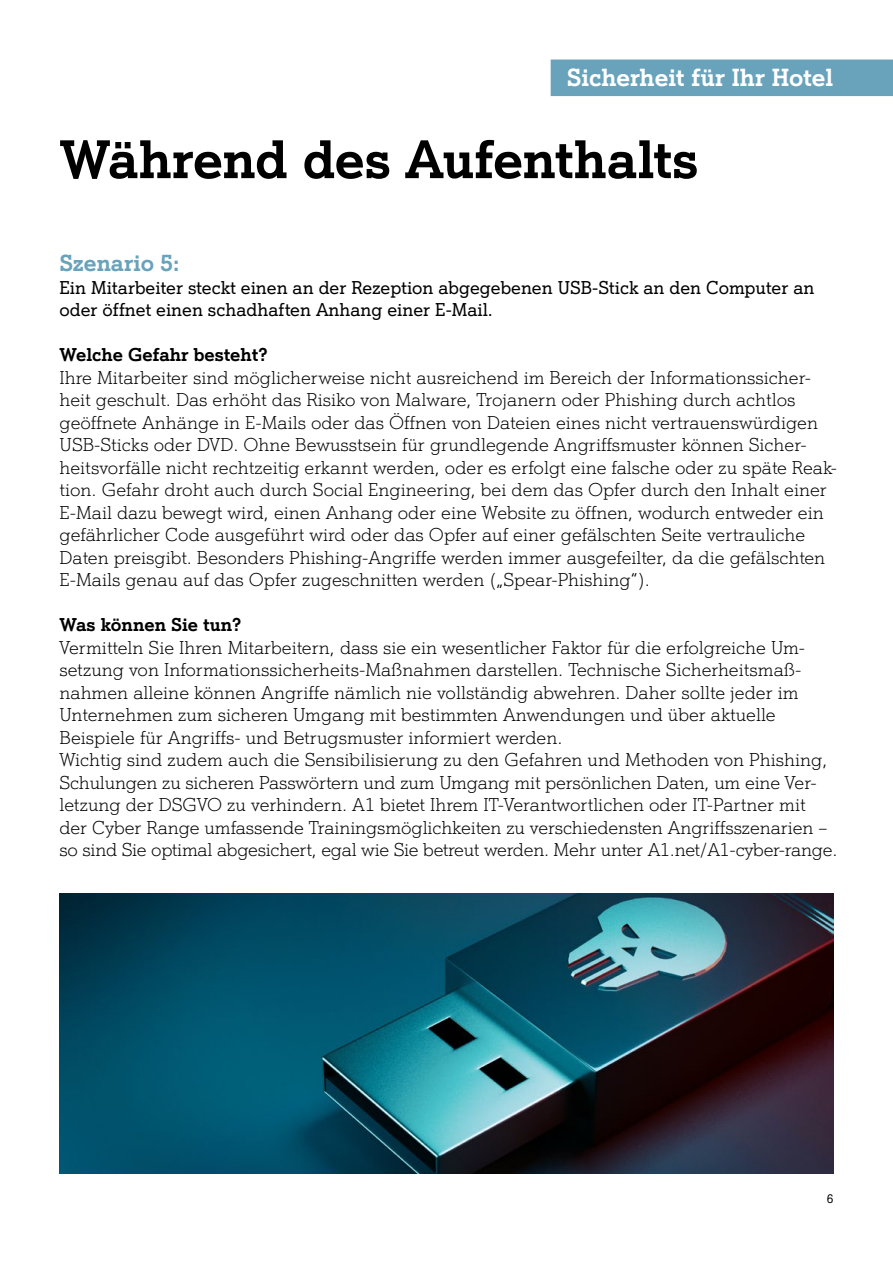
<style>
.page{position:relative;width:893px;height:1263px;background:#fff}
.page>*{position:absolute;margin:0;border:0;box-sizing:border-box;transform-origin:0 0}
.t1{font:700 52.5px "A1 Serif";letter-spacing:-.01em;color:#000}
.t2{font:700 24px "A1 Serif";color:#fff}
.t3{font:700 22.5px "A1 Serif";color:#68a2bb}
.t4{font:300 18px/22.5px "A1 Serif";color:#000}
.t5{font:18px/22.5px "A1 Serif";color:#000}
.t6{font:700 18px "A1 Serif";color:#000}
.t7{font:12px "A1 Serif";color:#000}
</style>
<div class="page">
<img style="left:60px;top:893px;width:773px;height:281px">
<div style="left:551px;top:60px;width:342px;height:36px;background:#68a2bb"></div>
<h2 class="t2" style="left:567px;top:62px;width:268px">Sicherheit für Ihr Hotel</h2>
<h1 class="t1" style="left:60px;top:125px;width:640px">Während des Aufenthalts</h1>
<p class="t3" style="left:60px;top:249px;width:121px">Szenario 5:</p>
<p class="t5" style="left:60px;top:276px;width:756px">Ein Mitarbeiter steckt einen an der Rezeption abgegebenen USB-Stick an den Computer an oder öffnet einen schadhaften Anhang einer E-Mail.</p>
<p class="t6" style="left:60px;top:343px;width:209px">Welche Gefahr besteht?</p>
<p class="t4" style="left:60px;top:366px;width:779px">Ihre Mitarbeiter sind möglicherweise nicht ausreichend im Bereich der Informationssicher&shy;heit geschult. Das erhöht das Risiko von Malware, Trojanern oder Phishing durch achtlos geöffnete Anhänge in E-Mails oder das Öffnen von Dateien eines nicht vertrauenswürdigen USB-Sticks oder DVD. Ohne Bewusstsein für grundlegende Angriffsmuster können Sicher&shy;heitsvorfälle nicht rechtzeitig erkannt werden, oder es erfolgt eine falsche oder zu späte Reak&shy;tion. Gefahr droht auch durch Social Engineering, bei dem das Opfer durch den Inhalt einer E-Mail dazu bewegt wird, einen Anhang oder eine Website zu öffnen, wodurch entweder ein gefährlicher Code ausgeführt wird oder das Opfer auf einer gefälschten Seite vertrauliche Daten preisgibt. Besonders Phishing-Angriffe werden immer ausgefeilter, da die gefälschten E-Mails genau auf das Opfer zugeschnitten werden („Spear-Phishing“).</p>
<p class="t6" style="left:60px;top:613px;width:183px">Was können Sie tun?</p>
<p class="t4" style="left:60px;top:636px;width:779px">Vermitteln Sie Ihren Mitarbeitern, dass sie ein wesentlicher Faktor für die erfolgreiche Um&shy;setzung von Informationssicherheits-Maßnahmen darstellen. Technische Sicherheitsmaß&shy;nahmen alleine können Angriffe nämlich nie vollständig abwehren. Daher sollte jeder im Unternehmen zum sicheren Umgang mit bestimmten Anwendungen und über aktuelle Beispiele für Angriffs- und Betrugsmuster informiert werden.<br>Wichtig sind zudem auch die Sensibilisierung zu den Gefahren und Methoden von Phishing, Schulungen zu sicheren Passwörtern und zum Umgang mit persönlichen Daten, um eine Ver&shy;letzung der DSGVO zu verhindern. A1 bietet Ihrem IT-Verantwortlichen oder IT-Partner mit der Cyber Range umfassende Trainingsmöglichkeiten zu verschiedensten Angriffsszenarien – so sind Sie optimal abgesichert, egal wie Sie betreut werden. Mehr unter A1.net/A1-cyber-range.</p>
<p class="t7" style="left:827px;top:1191px;width:8px">6</p>
</div>
